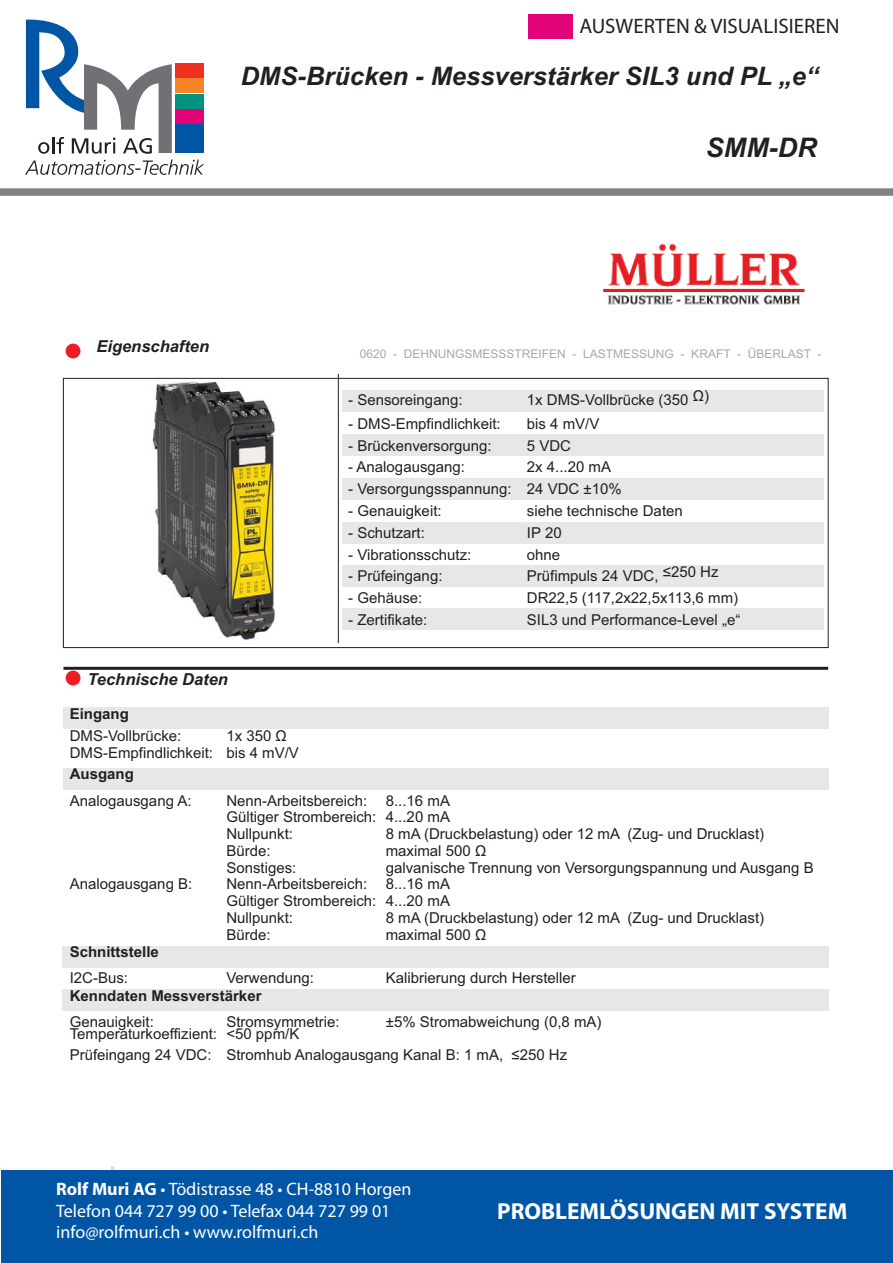
<style>
.page{position:relative;width:893px;height:1263px;background:#fff}
.page>*{position:absolute;margin:0;border:0;box-sizing:border-box;transform-origin:0 0}
.t1{font:italic 700 27px "Arial";color:#231f20}
.t2{font:italic 700 25.5px "Arial";color:#231f20}
.t3{font:700 23.25px "Myriad Pro";color:#fff}
.t4{font:21px "Myriad Pro";color:#231f20}
.t5{font:18px/21.6px "Myriad Pro";color:#fff}
.t6{font:italic 700 16.5px "Arial";color:#231f20}
.t7{font:15px/16.8px "Arial";color:#231f20}
.t8{font:700 15px "Arial";color:#231f20}
.t9{font:12px "Arial";color:#a8a9ad}
.s1{font-weight:700}
</style>
<div class="page">
<div style="left:62px;top:946px;width:767px;height:22px;background:#e6e7e9"></div>
<div style="left:62px;top:989px;width:767px;height:22px;background:#e6e7e9"></div>
<div style="left:342px;top:390px;width:481px;height:21px;background:#e6e7e9"></div>
<div style="left:342px;top:434px;width:481px;height:22px;background:#e6e7e9"></div>
<div style="left:342px;top:479px;width:481px;height:21px;background:#e6e7e9"></div>
<div style="left:342px;top:522px;width:481px;height:22px;background:#e6e7e9"></div>
<div style="left:342px;top:566px;width:481px;height:21px;background:#e6e7e9"></div>
<div style="left:342px;top:609px;width:481px;height:21px;background:#e6e7e9"></div>
<div style="left:63px;top:769px;width:765px;height:21px;background:#e6e7e9"></div>
<div style="left:63px;top:707px;width:765px;height:21px;background:#e6e7e9"></div>
<hr style="left:63px;top:667px;width:765px;height:3px;background:#231f20">
<div style="left:66px;top:671px;width:14px;height:14px;background:#ee1d23;border-radius:50%"></div>
<div style="left:66px;top:344px;width:14px;height:14px;background:#ee1d23;border-radius:50%"></div>
<hr style="left:338px;top:374px;width:1px;height:269px;background:#231f20">
<img style="left:152px;top:381px;width:124px;height:259px">
<div style="left:0;top:188px;width:893px;height:8px;background:#808285"></div>
<div style="left:528px;top:14px;width:45px;height:24px;background:#e40278"></div>
<svg style="left:25px;top:20px;width:179px;height:155px"></svg>
<div style="left:1px;top:1170px;width:892px;height:92px;background:#0155a5"></div>
<img style="left:603px;top:243px;width:202px;height:62px">
<h3 class="t4" style="left:579px;top:15px;width:262px">AUSWERTEN &amp; VISUALISIEREN</h3>
<h2 class="t2" style="left:241px;top:66px;width:579px">DMS-Brücken - Messverstärker SIL3 und PL „e“</h2>
<h1 class="t1" style="left:706px;top:138px;width:112px">SMM-DR</h1>
<p class="t6" style="left:96px;top:340px;width:114px">Eigenschaften</p>
<p class="t9" style="left:360px;top:349px;width:463px">0620 - DEHNUNGSMESSSTREIFEN - LASTMESSUNG - KRAFT - ÜBERLAST -</p>
<p class="t7" style="left:348px;top:393px;width:116px">- Sensoreingang:</p>
<p class="t7" style="left:527px;top:393px;width:184px">1x DMS-Vollbrücke (350 Ω)</p>
<p class="t7" style="left:348px;top:417px;width:154px">- DMS-Empfindlichkeit:</p>
<p class="t7" style="left:527px;top:417px;width:74px">bis 4 mV/V</p>
<p class="t7" style="left:348px;top:438px;width:145px">- Brückenversorgung:</p>
<p class="t7" style="left:527px;top:438px;width:46px">5 VDC</p>
<p class="t7" style="left:348px;top:460px;width:118px">- Analogausgang:</p>
<p class="t7" style="left:527px;top:460px;width:86px">2x 4...20 mA</p>
<p class="t7" style="left:348px;top:482px;width:275px">- Versorgungsspannung: 24 VDC ±10%</p>
<p class="t7" style="left:348px;top:504px;width:95px">- Genauigkeit:</p>
<p class="t7" style="left:527px;top:504px;width:157px">siehe technische Daten</p>
<p class="t7" style="left:348px;top:525px;width:78px">- Schutzart:</p>
<p class="t7" style="left:527px;top:525px;width:36px">IP 20</p>
<p class="t7" style="left:348px;top:547px;width:125px">- Vibrationsschutz:</p>
<p class="t7" style="left:527px;top:547px;width:35px">ohne</p>
<p class="t7" style="left:348px;top:569px;width:96px">- Prüfeingang:</p>
<p class="t7" style="left:527px;top:569px;width:193px">Prüfimpuls 24 VDC, ≤250 Hz</p>
<p class="t7" style="left:348px;top:591px;width:76px">- Gehäuse:</p>
<p class="t7" style="left:527px;top:591px;width:213px">DR22,5 (117,2x22,5x113,6 mm)</p>
<p class="t7" style="left:348px;top:613px;width:81px">- Zertifikate:</p>
<p class="t7" style="left:527px;top:613px;width:215px">SIL3 und Performance-Level „e“</p>
<p class="t6" style="left:87px;top:672px;width:142px">Technische Daten</p>
<p class="t8" style="left:70px;top:708px;width:61px">Eingang</p>
<p class="t7" style="left:70px;top:728px;width:113px">DMS-Vollbrücke:</p>
<p class="t7" style="left:70px;top:728px;width:231px;text-indent:157px">1x 350 Ω<br>DMS-Empfindlichkeit: bis 4 mV/V</p>
<p class="t8" style="left:70px;top:768px;width:66px">Ausgang</p>
<p class="t7" style="left:70px;top:793px;width:123px">Analogausgang A:</p>
<p class="t7" style="left:226px;top:793px;width:225px;text-align:justify">Nenn-Arbeitsbereich: 8...16 mA Gültiger Strombereich: 4...20 mA Nullpunkt:</p>
<p class="t7" style="left:386px;top:827px;width:380px">8 mA (Druckbelastung) oder 12 mA (Zug- und Drucklast)</p>
<p class="t7" style="left:226px;top:843px;width:46px">Bürde:</p>
<p class="t7" style="left:386px;top:843px;width:102px">maximal 500 Ω</p>
<p class="t7" style="left:226px;top:860px;width:72px">Sonstiges:</p>
<p class="t7" style="left:386px;top:860px;width:429px">galvanische Trennung von Versorgungspannung und Ausgang B</p>
<p class="t7" style="left:70px;top:877px;width:124px">Analogausgang B:</p>
<p class="t7" style="left:226px;top:877px;width:225px;text-align:justify">Nenn-Arbeitsbereich: 8...16 mA Gültiger Strombereich: 4...20 mA Nullpunkt:</p>
<p class="t7" style="left:386px;top:910px;width:380px">8 mA (Druckbelastung) oder 12 mA (Zug- und Drucklast)</p>
<p class="t7" style="left:226px;top:927px;width:46px">Bürde:</p>
<p class="t7" style="left:386px;top:927px;width:102px">maximal 500 Ω</p>
<p class="t8" style="left:70px;top:946px;width:91px">Schnittstelle</p>
<p class="t7" style="left:70px;top:971px;width:60px">I2C-Bus:</p>
<p class="t7" style="left:226px;top:971px;width:89px">Verwendung:</p>
<p class="t7" style="left:386px;top:971px;width:192px">Kalibrierung durch Hersteller</p>
<p class="t8" style="left:70px;top:989px;width:193px">Kenndaten Messverstärker</p>
<p class="t7" style="left:70px;top:1014px;width:86px">Genauigkeit:</p>
<p class="t7" style="left:226px;top:1014px;width:115px">Stromsymmetrie:</p>
<p class="t7" style="left:386px;top:1014px;width:217px">±5% Stromabweichung (0,8 mA)</p>
<p class="t7" style="left:70px;top:1024px;width:499px;line-height:21.3px">Temperaturkoeffizient: &lt;50 ppm/K<br>Prüfeingang 24 VDC: Stromhub Analogausgang Kanal B: 1 mA, ≤250 Hz</p>
<p class="t5" style="left:56px;top:1179px;width:357px"><span class="s1">Rolf Muri AG</span> • Tödistrasse 48 • CH-8810 Horgen<br>Telefon 044 727 99 00 • Telefax 044 727 99 01 info@rolfmuri.ch • www.rolfmuri.ch</p>
<h3 class="t3" style="left:497px;top:1198px;width:352px">PROBLEMLÖSUNGEN MIT SYSTEM</h3>
<h3 class="t3" style="left:478px;top:1196px;width:103px">PROBLEM</h3>
</div>
